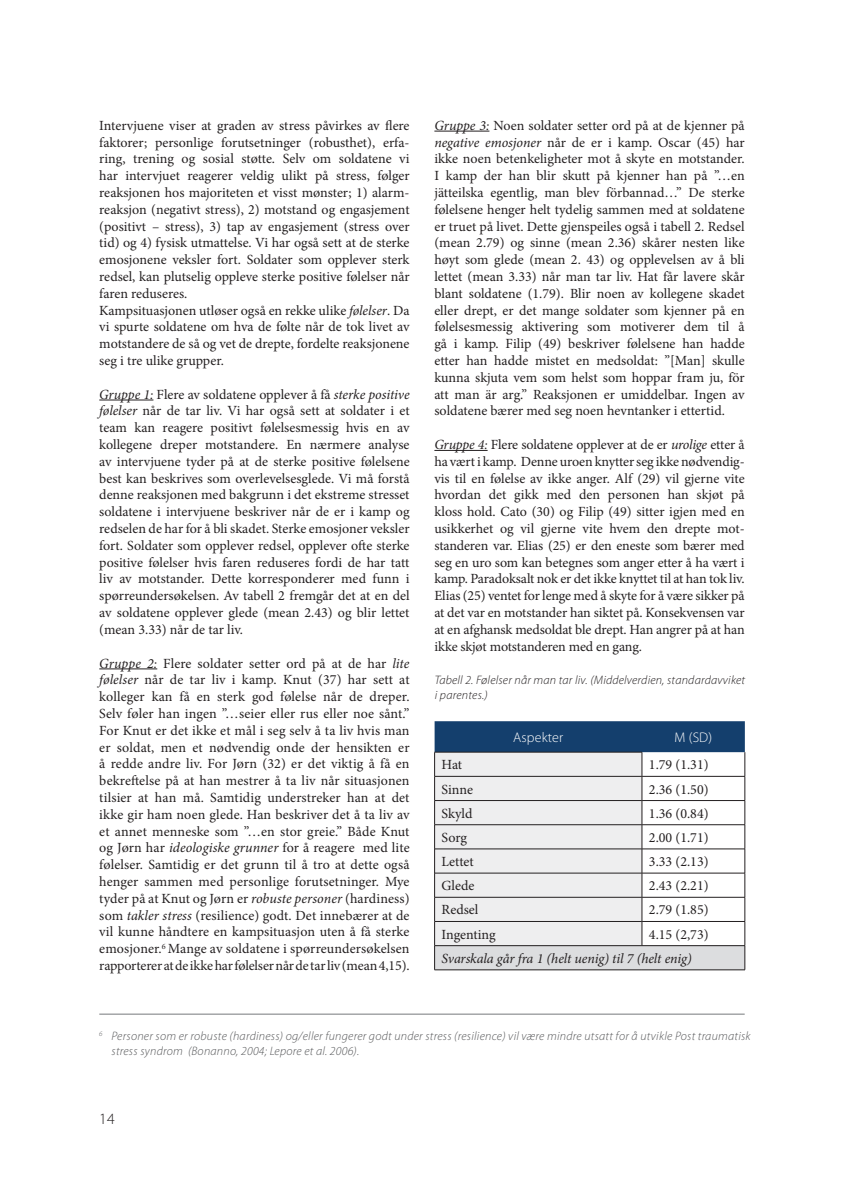
<style>
.page{position:relative;width:844px;height:1191px;background:#fff}
.page>*{position:absolute;margin:0;border:0;box-sizing:border-box;transform-origin:0 0}
.t1{font:300 15.75px "Myriad Pro";color:#231f20}
.t2{font:14px/16.8px "Minion Pro";letter-spacing:-.005em;color:#231f20;text-align:justify}
.t3{font:italic 14px "Minion Pro";letter-spacing:-.01em;color:#231f20}
.t4{font:300 14px "Myriad Pro";letter-spacing:.01em;color:#fff}
.t5{font:italic 300 12.25px/14.7px "Myriad Pro";letter-spacing:.02em;color:#57585a}
.t6{font:italic 300 12.25px/14.7px "Myriad Pro";letter-spacing:.015em;color:#231f20}
.s1{font-style:italic}
</style>
<div class="page">
<hr style="left:99px;top:400px;width:54px;height:1px;background:#231f20">
<hr style="left:99px;top:668px;width:58px;height:1px;background:#231f20">
<hr style="left:434px;top:131px;width:55px;height:1px;background:#231f20">
<hr style="left:434px;top:450px;width:53px;height:1px;background:#231f20">
<hr style="left:99px;top:1013px;width:645px;height:1px;background:#76787b">
<svg style="left:434px;top:721px;width:311px;height:248px"></svg>
<hr style="left:434px;top:969px;width:207px;height:1px;background:#231f20">
<hr style="left:641px;top:969px;width:103px;height:1px;background:#231f20">
<p class="t2" style="left:99px;top:117px;width:312px;text-align:left">Intervjuene viser at graden av stress påvirkes av flere faktorer; personlige forutsetninger (robusthet), erfa&shy;ring, trening og sosial støtte. Selv om soldatene vi har intervjuet reagerer veldig ulikt på stress, følger reaksjonen hos majoriteten et visst mønster; 1) alarm&shy;reaksjon (negativt stress), 2) motstand og engasjement (positivt – stress), 3) tap av engasjement (stress over tid) og 4) fysisk utmattelse. Vi har også sett at de sterke emosjonene veksler fort. Soldater som opplever sterk redsel, kan plutselig oppleve sterke positive følelser når faren reduseres.<br>Kampsituasjonen utløser også en rekke ulike <span class="s1">følelser</span>. Da vi spurte soldatene om hva de følte når de tok livet av motstandere de så og vet de drepte, fordelte reaksjonene seg i tre ulike grupper.</p>
<p class="t2" style="left:99px;top:386px;width:312px"><span class="s1">Gruppe 1:</span> Flere av soldatene opplever å få <span class="s1">sterke positive følelser</span> når de tar liv. Vi har også sett at soldater i et team kan reagere positivt følelsesmessig hvis en av kollegene dreper motstandere. En nærmere analyse av intervjuene tyder på at de sterke positive følelsene best kan beskrives som overlevelsesglede. Vi må forstå denne reaksjonen med bakgrunn i det ekstreme stresset soldatene i intervjuene beskriver når de er i kamp og redselen de har for å bli skadet. Sterke emosjoner veksler fort. Soldater som opplever redsel, opplever ofte sterke positive følelser hvis faren reduseres fordi de har tatt liv av motstander. Dette korresponderer med funn i spørreundersøkelsen. Av tabell 2 fremgår det at en del av soldatene opplever glede (mean 2.43) og blir lettet (mean 3.33) når de tar liv.</p>
<p class="t2" style="left:99px;top:654px;width:312px"><span class="s1">Gruppe 2:</span> Flere soldater setter ord på at de har <span class="s1">lite følelser</span> når de tar liv i kamp. Knut (37) har sett at kolleger kan få en sterk god følelse når de dreper.<br>Selv føler han ingen ”…seier eller rus eller noe sånt.” For Knut er det ikke et mål i seg selv å ta liv hvis man er soldat, men et nødvendig onde der hensikten er å redde andre liv. For Jørn (32) er det viktig å få en bekreftelse på at han mestrer å ta liv når situasjonen tilsier at han må. Samtidig understreker han at det ikke gir ham noen glede. Han beskriver det å ta liv av et annet menneske som ”…en stor greie.” Både Knut og Jørn har <span class="s1">ideologiske grunner</span> for å reagere med lite følelser. Samtidig er det grunn til å tro at dette også henger sammen med personlige forutsetninger. Mye tyder på at Knut og Jørn er <span class="s1">robuste personer</span> (hardiness) som <span class="s1">takler stress</span> (resilience) godt. Det innebærer at de vil kunne håndtere en kampsituasjon uten å få sterke emosjoner.<sup>6</sup> Mange av soldatene i spørreundersøkelsen rapporterer at de ikke har følelser når de tar liv (mean 4,15).</p>
<p class="t2" style="left:434px;top:117px;width:312px"><span class="s1">Gruppe 3:</span> Noen soldater setter ord på at de kjenner på <span class="s1">negative emosjoner</span> når de er i kamp. Oscar (45) har ikke noen betenkeligheter mot å skyte en motstander.<br>I kamp der han blir skutt på kjenner han på ”…en jätteilska egentlig, man blev förbannad…” De sterke følelsene henger helt tydelig sammen med at soldatene er truet på livet. Dette gjenspeiles også i tabell 2. Redsel (mean 2.79) og sinne (mean 2.36) skårer nesten like høyt som glede (mean 2. 43) og opplevelsen av å bli lettet (mean 3.33) når man tar liv. Hat får lavere skår blant soldatene (1.79). Blir noen av kollegene skadet eller drept, er det mange soldater som kjenner på en følelsesmessig aktivering som motiverer dem til å gå i kamp. Filip (49) beskriver følelsene han hadde etter han hadde mistet en medsoldat: ”[Man] skulle kunna skjuta vem som helst som hoppar fram ju, för att man är arg.” Reaksjonen er umiddelbar. Ingen av soldatene bærer med seg noen hevntanker i ettertid.</p>
<p class="t2" style="left:434px;top:436px;width:312px"><span class="s1">Gruppe 4:</span> Flere soldatene opplever at de er <span class="s1">urolige</span> etter å ha vært i kamp. Denne uroen knytter seg ikke nødvendig&shy;vis til en følelse av ikke anger. Alf (29) vil gjerne vite hvordan det gikk med den personen han skjøt på kloss hold. Cato (30) og Filip (49) sitter igjen med en usikkerhet og vil gjerne vite hvem den drepte mot&shy;standeren var. Elias (25) er den eneste som bærer med seg en uro som kan betegnes som anger etter å ha vært i kamp. Paradoksalt nok er det ikke knyttet til at han tok liv.<br>Elias (25) ventet for lenge med å skyte for å være sikker på at det var en motstander han siktet på. Konsekvensen var at en afghansk medsoldat ble drept. Han angrer på at han ikke skjøt motstanderen med en gang.</p>
<p class="t6" style="left:434px;top:672px;width:312px">Tabell 2. Følelser når man tar liv. (Middelverdien, standardavviket i parentes.)</p>
<p class="t4" style="left:513px;top:729px;width:51px">Aspekter</p>
<p class="t4" style="left:674px;top:729px;width:39px">M (SD)</p>
<p class="t2" style="left:441px;top:756px;width:22px">Hat</p>
<p class="t2" style="left:648px;top:756px;width:61px">1.79 (1.31)</p>
<p class="t2" style="left:441px;top:780px;width:33px">Sinne</p>
<p class="t2" style="left:648px;top:780px;width:61px">2.36 (1.50)</p>
<p class="t2" style="left:441px;top:805px;width:32px">Skyld</p>
<p class="t2" style="left:648px;top:805px;width:61px">1.36 (0.84)</p>
<p class="t2" style="left:441px;top:829px;width:27px">Sorg</p>
<p class="t2" style="left:648px;top:829px;width:61px">2.00 (1.71)</p>
<p class="t2" style="left:441px;top:853px;width:34px">Lettet</p>
<p class="t2" style="left:648px;top:853px;width:61px">3.33 (2.13)</p>
<p class="t2" style="left:441px;top:877px;width:34px">Glede</p>
<p class="t2" style="left:648px;top:877px;width:61px">2.43 (2.21)</p>
<p class="t2" style="left:441px;top:901px;width:38px">Redsel</p>
<p class="t2" style="left:648px;top:901px;width:61px">2.79 (1.85)</p>
<p class="t2" style="left:441px;top:926px;width:56px">Ingenting</p>
<p class="t2" style="left:648px;top:926px;width:61px">4.15 (2,73)</p>
<p class="t3" style="left:441px;top:948px;width:251px">Svarskala går fra 1 (helt uenig) til 7 (helt enig)</p>
<p class="t5" style="left:111px;top:1028px;width:640px;text-indent:-12px"><sup>6</sup> Personer som er robuste (hardiness) og/eller fungerer godt under stress (resilience) vil være mindre utsatt for å utvikle Post traumatisk stress syndrom (Bonanno, 2004; Lepore et al. 2006).</p>
<p class="t1" style="left:99px;top:1110px;width:17px">14</p>
</div>
